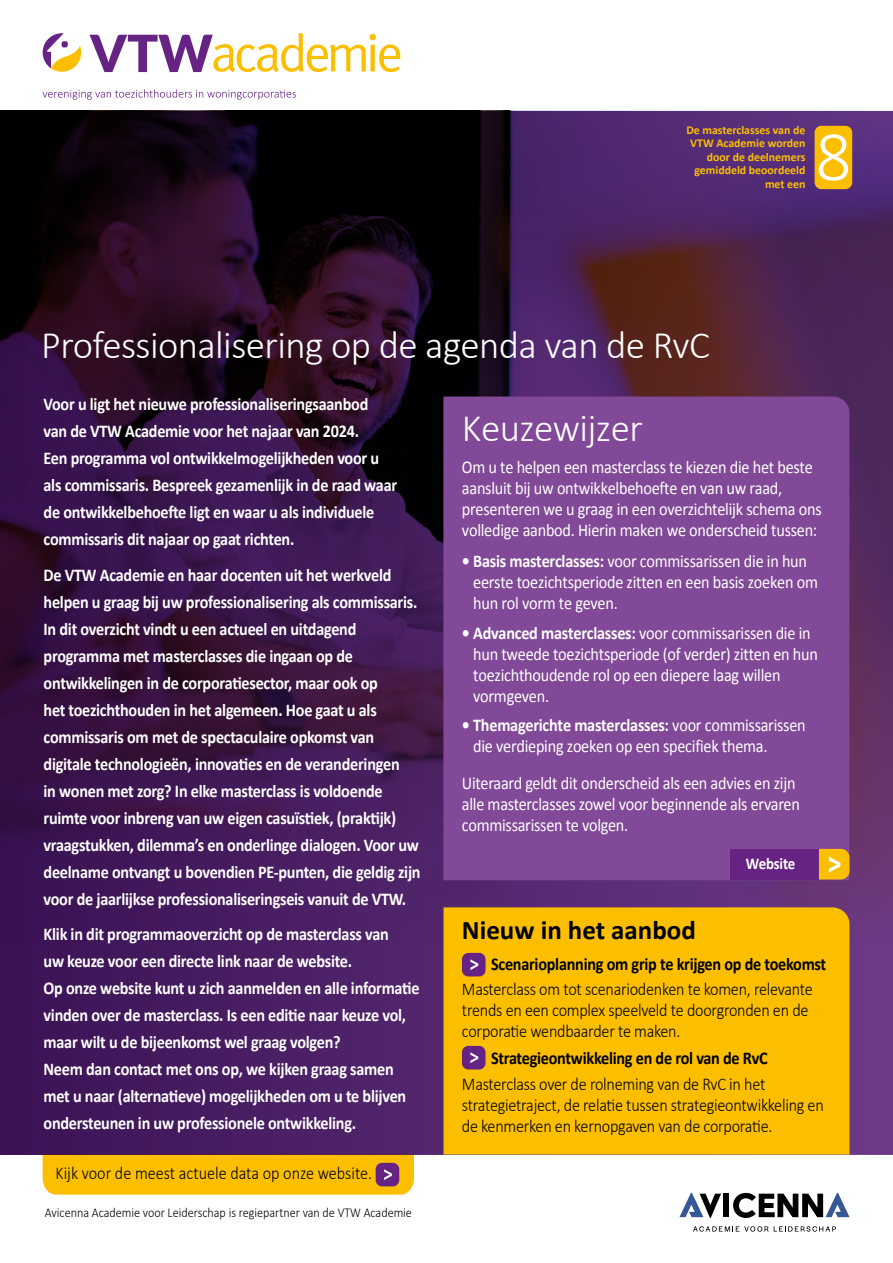
<style>
.page{position:relative;width:893px;height:1263px;background:#fff}
.page>*{position:absolute;margin:0;border:0;box-sizing:border-box;transform-origin:0 0}
.t1{font:300 39px "Calibri";letter-spacing:-.015em;color:#fff}
.t2{font:700 27px "Calibri";color:#000}
.t3{font:700 18px/27px "Calibri";letter-spacing:-.015em;color:#fff;scale:.9 1}
.t4{font:18px/21px "Calibri";letter-spacing:-.015em;color:#fff;scale:.9 1}
.t5{font:300 18px/21px "Calibri";letter-spacing:-.015em;color:#000;scale:.9 1}
.t6{font:700 18px "Calibri";letter-spacing:-.015em;color:#000;scale:.9 1}
.t7{font:700 16.5px "Calibri";letter-spacing:-.015em;color:#fff;scale:.9 1}
.t8{font:300 13.5px "Calibri";color:#000;scale:.9 1}
.t9{font:700 12px/13.5px "Calibri";color:#fcbf00;text-align:right}
.s1{font-weight:700}
</style>
<div class="page">
<svg style="left:43px;top:33px;width:38px;height:39px"></svg>
<svg style="left:43px;top:89px;width:253px;height:11px"></svg>
<svg style="left:90px;top:33px;width:310px;height:39px"></svg>
<div style="left:43px;top:1154px;width:371px;height:40px;background:#fcbf00"></div>
<svg style="left:0;top:948px;width:893px;height:206px;background:#4a1f64"></svg>
<img style="left:0;top:111px;width:893px;height:837px">
<div style="left:815px;top:126px;width:37px;height:63px;background:#fcbf00;border-radius:7px"></div>
<svg style="left:819px;top:134px;width:29px;height:47px"></svg>
<svg style="left:679px;top:1193px;width:42px;height:25px"></svg>
<div style="left:723px;top:1194px;width:6px;height:23px;background:#000"></div>
<svg style="left:733px;top:1193px;width:116px;height:25px"></svg>
<svg style="left:693px;top:1226px;width:75px;height:5px"></svg>
<svg style="left:774px;top:1226px;width:62px;height:5px"></svg>
<div style="left:444px;top:907px;width:405px;height:247px;background:#fcbf00"></div>
<div style="left:462px;top:953px;width:23px;height:23px;background:#662383;border-radius:6px"></div>
<svg style="left:470px;top:959px;width:8px;height:11px"></svg>
<div style="left:443px;top:396px;width:406px;height:484px;background:#814997"></div>
<div style="left:731px;top:849px;width:88px;height:30px;background:#662383"></div>
<svg style="left:819px;top:849px;width:30px;height:30px"></svg>
<div style="left:462px;top:1046px;width:23px;height:23px;background:#662383;border-radius:6px"></div>
<svg style="left:470px;top:1052px;width:8px;height:11px"></svg>
<p class="t9" style="left:686px;top:123px;width:121px">De masterclasses van de<br>VTW Academie worden door de deelnemers gemiddeld beoordeeld met een</p>
<h1 class="t1" style="left:41px;top:321px;width:670px">Professionalisering op de agenda van de RvC</h1>
<p class="t3" style="left:44px;top:391px;width:394px">Voor u ligt het nieuwe professionaliseringsaanbod<br>van de VTW Academie voor het najaar van 2024.<br>Een programma vol ontwikkelmogelijkheden voor u als commissaris. Bespreek gezamenlijk in de raad waar de ontwikkelbehoefte ligt en waar u als individuele commissaris dit najaar op gaat richten.</p>
<p class="t3" style="left:44px;top:561px;width:420px">De VTW Academie en haar docenten uit het werkveld helpen u graag bij uw professionalisering als commissaris.<br>In dit overzicht vindt u een actueel en uitdagend programma met masterclasses die ingaan op de ontwikkelingen in de corporatiesector, maar ook op<br>het toezichthouden in het algemeen. Hoe gaat u als commissaris om met de spectaculaire opkomst van digitale technologieën, innovaties en de veranderingen<br>in wonen met zorg? In elke masterclass is voldoende ruimte voor inbreng van uw eigen casuïstiek, (praktijk) vraagstukken, dilemma’s en onderlinge dialogen. Voor uw deelname ontvangt u bovendien PE-punten, die geldig zijn voor de jaarlijkse professionaliseringseis vanuit de VTW.</p>
<p class="t3" style="left:44px;top:921px;width:419px">Klik in dit programmaoverzicht op de masterclass van<br>uw keuze voor een directe link naar de website.<br>Op onze website kunt u zich aanmelden en alle informatie vinden over de masterclass. Is een editie naar keuze vol, maar wilt u de bijeenkomst wel graag volgen?<br>Neem dan contact met ons op, we kijken graag samen met u naar (alternatieve) mogelijkheden om u te blijven ondersteunen in uw professionele ontwikkeling.</p>
<p class="t5" style="left:56px;top:1161px;width:353px">Kijk voor de meest actuele data op onze website.</p>
<p class="t8" style="left:45px;top:1204px;width:409px">Avicenna Academie voor Leiderschap is regiepartner van de VTW Academie</p>
<h1 class="t1" style="left:462px;top:403px;width:182px">Keuzewijzer</h1>
<p class="t4" style="left:462px;top:457px;width:401px">Om u te helpen een masterclass te kiezen die het beste aansluit bij uw ontwikkelbehoefte en van uw raad, presenteren we u graag in een overzichtelijk schema ons volledige aanbod. Hierin maken we onderscheid tussen:</p>
<p class="t4" style="left:473px;top:551px;width:385px;text-indent:-11px"><span class="s1">• Basis masterclasses:</span> voor commissarissen die in hun eerste toezichtsperiode zitten en een basis zoeken om hun rol vorm te geven.</p>
<p class="t4" style="left:473px;top:622px;width:385px;text-indent:-11px"><span class="s1">• Advanced masterclasses:</span> voor commissarissen die in hun tweede toezichtsperiode (of verder) zitten en hun toezichthoudende rol op een diepere laag willen vormgeven.</p>
<p class="t4" style="left:473px;top:715px;width:371px;text-indent:-11px"><span class="s1">• Themagerichte masterclasses:</span> voor commissarissen die verdieping zoeken op een specifiek thema.</p>
<p class="t4" style="left:462px;top:773px;width:377px">Uiteraard geldt dit onderscheid als een advies en zijn alle masterclasses zowel voor beginnende als ervaren commissarissen te volgen.</p>
<p class="t7" style="left:746px;top:853px;width:56px">Website</p>
<h2 class="t2" style="left:462px;top:913px;width:236px">Nieuw in het aanbod</h2>
<p class="t6" style="left:491px;top:953px;width:374px">Scenarioplanning om grip te krijgen op de toekomst</p>
<p class="t5" style="left:462px;top:978px;width:391px">Masterclass om tot scenariodenken te komen, relevante trends en een complex speelveld te doorgronden en de corporatie wendbaarder te maken.</p>
<p class="t6" style="left:491px;top:1047px;width:309px">Strategieontwikkeling en de rol van de RvC</p>
<p class="t5" style="left:462px;top:1072px;width:404px">Masterclass over de rolneming van de RvC in het strategietraject, de relatie tussen strategieontwikkeling en de kenmerken en kernopgaven van de corporatie.</p>
</div>
